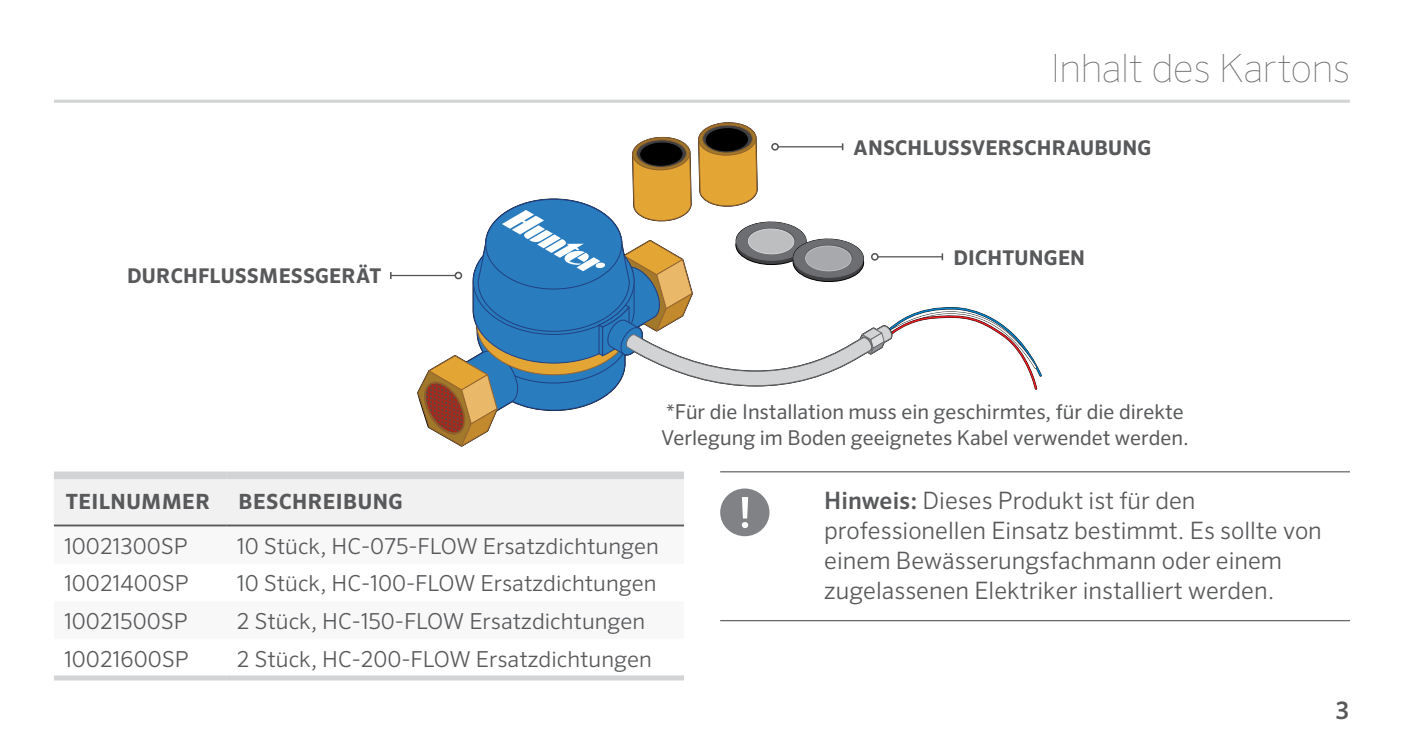
<style>
.page{position:relative;width:1404px;height:756px;background:#fff}
.page>*{position:absolute;margin:0;border:0;box-sizing:border-box;transform-origin:0 0}
.t1{font:100 39px "Sero Pro";letter-spacing:-.01em;color:#696a6d}
.t2{font:300 24px/30px "Sero Pro";color:#58595b}
.t3{font:500 24px "Sero Pro";color:#58595b}
.t4{font:300 21.9px "Sero Pro";color:#58595b}
.t5{font:700 21px "Sero Pro";letter-spacing:.025em;color:#58595b}
.t6{font:20.4px/26.4px "Sero Pro";color:#58595b}
.t7{font:700 20.4px "Sero Pro";letter-spacing:.01em;color:#58595b}
.s1{font-weight:500}
</style>
<div class="page">
<hr style="left:54px;top:100px;width:1296px;height:3px;background:#d1d3d4">
<hr style="left:391px;top:275px;width:64px;height:1px;background:#515254">
<svg style="left:390px;top:272px;width:2px;height:7px"></svg>
<svg style="left:417px;top:122px;width:625px;height:325px"></svg>
<div style="left:54px;top:479px;width:630px;height:46px;background:#f1f1f2"></div>
<svg style="left:54px;top:526px;width:630px;height:1px"></svg>
<div style="left:54px;top:472px;width:173px;height:7px;background:#d1d3d4"></div>
<div style="left:227px;top:472px;width:457px;height:7px;background:#d1d3d4"></div>
<hr style="left:54px;top:525px;width:173px;height:1px;background:#58595b">
<hr style="left:227px;top:525px;width:457px;height:1px;background:#58595b">
<div style="left:54px;top:675px;width:173px;height:5px;background:#d1d3d4"></div>
<div style="left:227px;top:675px;width:457px;height:5px;background:#d1d3d4"></div>
<hr style="left:720px;top:471px;width:68px;height:1px;background:#414042">
<hr style="left:788px;top:471px;width:562px;height:1px;background:#414042">
<hr style="left:720px;top:620px;width:68px;height:1px;background:#414042">
<hr style="left:788px;top:620px;width:562px;height:1px;background:#414042">
<div style="left:720px;top:489px;width:50px;height:47px;background:#808285;border-radius:50%"></div>
<svg style="left:742px;top:497px;width:6px;height:31px"></svg>
<h1 class="t1" style="left:1051px;top:45px;width:301px">Inhalt des Kartons</h1>
<p class="t7" style="left:127px;top:264px;width:256px">DURCHFLUSSMESSGERÄT</p>
<p class="t7" style="left:854px;top:135px;width:299px">ANSCHLUSSVERSCHRAUBUNG</p>
<p class="t7" style="left:953px;top:245px;width:133px">DICHTUNGEN</p>
<p class="t6" style="left:661px;top:398px;width:529px">*Für die Installation muss ein geschirmtes, für die direkte<br>Verlegung im Boden geeignetes Kabel verwendet werden.</p>
<p class="t5" style="left:66px;top:488px;width:146px">TEILNUMMER</p>
<p class="t5" style="left:239px;top:488px;width:166px">BESCHREIBUNG</p>
<p class="t4" style="left:64px;top:533px;width:125px">10021300SP</p>
<p class="t4" style="left:237px;top:533px;width:424px">10 Stück, HC-075-FLOW Ersatzdichtungen</p>
<p class="t4" style="left:64px;top:571px;width:126px">10021400SP</p>
<p class="t4" style="left:237px;top:571px;width:421px">10 Stück, HC-100-FLOW Ersatzdichtungen</p>
<p class="t4" style="left:64px;top:608px;width:125px">10021500SP</p>
<p class="t4" style="left:237px;top:608px;width:410px">2 Stück, HC-150-FLOW Ersatzdichtungen</p>
<p class="t4" style="left:64px;top:646px;width:126px">10021600SP</p>
<p class="t4" style="left:237px;top:646px;width:417px">2 Stück, HC-200-FLOW Ersatzdichtungen</p>
<p class="t2" style="left:824px;top:485px;width:499px"><span class="s1">Hinweis:</span> Dieses Produkt ist für den professionellen Einsatz bestimmt. Es sollte von einem Bewässerungsfachmann oder einem zugelassenen Elektriker installiert werden.</p>
<p class="t3" style="left:1336px;top:696px;width:15px">3</p>
</div>
